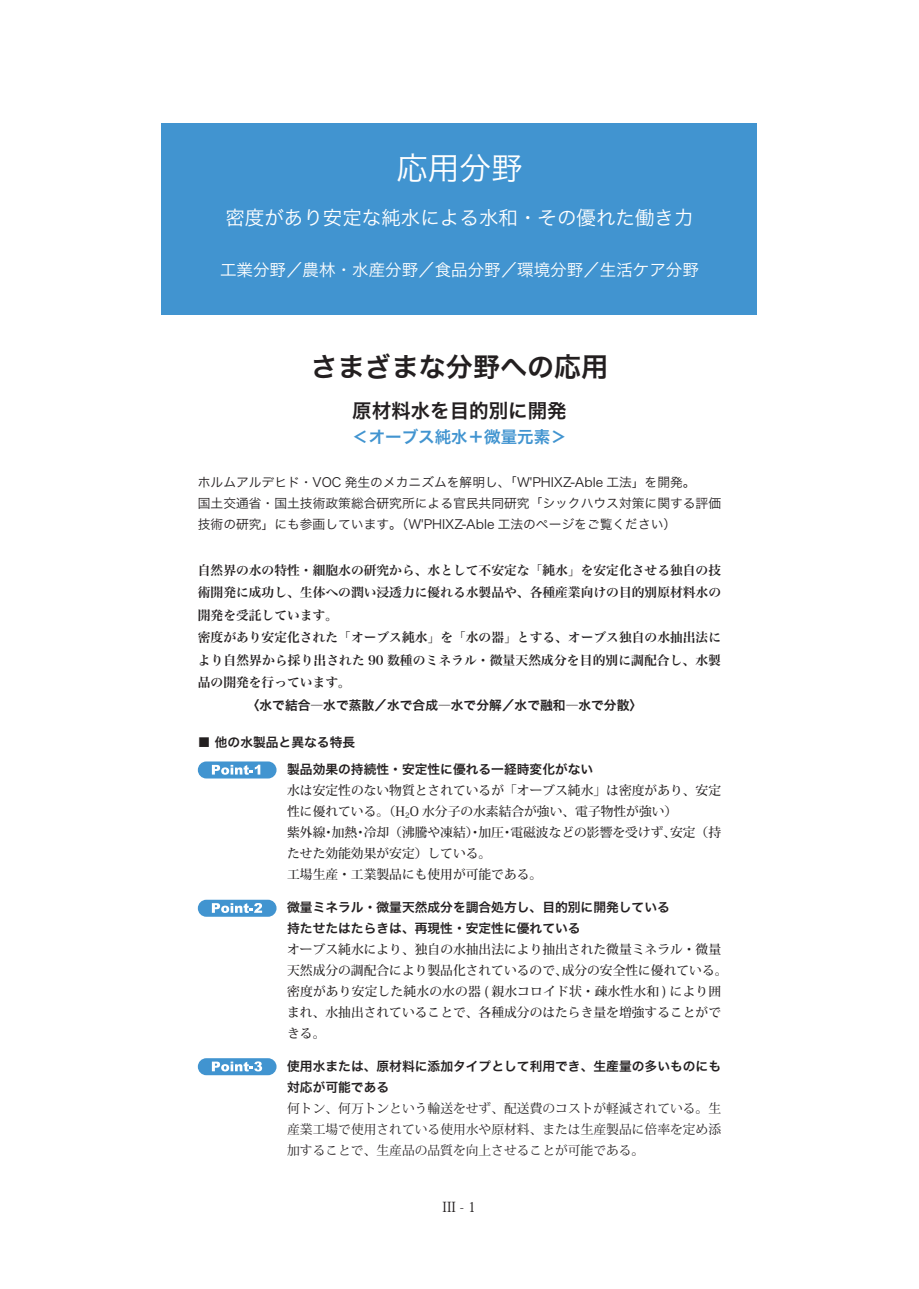
<style>
.page{position:relative;width:919px;height:1289px;background:#fff}
.page>*{position:absolute;margin:0;border:0;box-sizing:border-box;transform-origin:0 0}
.t1{font:31.5px "Hira Kaku Pro N W3";color:#fff}
.t2{font:27px "Hira Kaku Pro N W6";color:#231f20}
.t3{font:19.5px "Hira Kaku Pro N W3";color:#fff}
.t4{font:19.5px "Hira Kaku Pro N W6";color:#231f20}
.t5{font:16.5px "Hira Kaku Pro N W3";color:#fff}
.t6{font:16.5px "Hira Kaku Pro N W6";color:#4194d0}
.t7{font:13.8px "Koz Min Pro";color:#231f20}
.t8{font:500 12.75px/21px "Koz Min Pro";color:#231f20}
.t9{font:12.75px/22.5px "Hira Min Pro N W6";color:#231f20}
.t10{font:12.75px/21px "Hira Kaku Pro N W6";color:#231f20}
.t11{font:12.75px/21px "Hira Kaku Pro N W3";color:#231f20}
.t12{font:12.75px/21px "Koz Min Pro";color:#231f20;text-align:justify}
.s1{font-family:"Hira Kaku Pro N W3"}
</style>
<div class="page">
<div style="left:162px;top:124px;width:595px;height:190px;background:#4194d0"></div>
<div style="left:198px;top:761px;width:78px;height:17px;background:#4194d0;border-radius:9px"></div>
<svg style="left:212px;top:764px;width:48px;height:10px"></svg>
<div style="left:198px;top:899px;width:78px;height:17px;background:#4194d0;border-radius:9px"></div>
<svg style="left:212px;top:903px;width:50px;height:10px"></svg>
<div style="left:198px;top:1058px;width:78px;height:17px;background:#4194d0;border-radius:9px"></div>
<svg style="left:212px;top:1061px;width:50px;height:10px"></svg>
<h1 class="t1" style="left:396px;top:140px;width:127px">応用分野</h1>
<h3 class="t3" style="left:225px;top:200px;width:469px">密度があり安定な純水による水和・その優れた働き力</h3>
<p class="t5" style="left:220px;top:255px;width:480px">工業分野／農林･水産分野／食品分野／環境分野／生活ケア分野</p>
<h2 class="t2" style="left:311px;top:342px;width:298px">さまざまな分野への応用</h2>
<h3 class="t4" style="left:352px;top:393px;width:216px">原材料水を目的別に開発</h3>
<p class="t6" style="left:352px;top:421px;width:216px">＜オーブス純水＋微量元素&lt;</p>
<p class="t11" style="left:198px;top:471px;width:524px">ホルムアルデヒド・VOC 発生のメカニズムを解明し、「W'PHIXZ-Able 工法」を開発。<br>国土交通省・国土技術政策総合研究所による官民共同研究「シックハウス対策に関する評価技術の研究」にも参画しています。（W'PHIXZ-Able 工法のページをご覧ください(</p>
<p class="t9" style="left:198px;top:557px;width:525px">自然界の水の特性・細胞水の研究から、水として不安定な「純水」を安定化させる独自の技術開発に成功し、生体への潤い浸透力に優れる水製品や、各種産業向けの目的別原材料水の開発を受託しています。<br>密度があり安定化された「オーブス純水」を「水の器」とする、オーブス独自の水抽出法により自然界から採り出された 90 数種のミネラル・微量天然成分を目的別に調配合し、水製品の開発を行っています。</p>
<p class="t10" style="left:198px;top:694px;width:446px"><span class="s1">　　　　</span> 〈水で結合―水で蒸散／水で合成―水で分解／水で融和―水で分散〈</p>
<p class="t10" style="left:287px;top:728px;width:307px;line-height:27px;text-indent:-89px">■ 他の水製品と異なる特長<br>製品効果の持続性・安定性に優れる一経時変化がない</p>
<p class="t8" style="left:287px;top:779px;width:435px">水は安定性のない物質とされているが「オーブス純水」は密度があり、安定</p>
<p class="t8" style="left:287px;top:800px;width:391px">性に優れている。（H O<sub>2</sub> 水分子の水素結合が強い、電子物性が強い(</p>
<p class="t8" style="left:670px;top:821px;width:52px">安定（持</p>
<p class="t8" style="left:510px;top:821px;width:167px">電磁波などの影響を受けず、</p>
<p class="t8" style="left:364px;top:821px;width:119px">冷却（沸騰や凍結）・</p>
<p class="t8" style="left:332px;top:821px;width:27px">加熱</p>
<p class="t8" style="left:287px;top:821px;width:257px">紫外線<br>たせた効能効果が安定）している。<br>工場生産・工業製品にも使用が可能である。</p>
<p class="t10" style="left:287px;top:896px;width:384px">微量ミネラル・微量天然成分を調合処方し、目的別に開発している持たせたはたらきは、再現性・安定性に優れている</p>
<p class="t8" style="left:561px;top:938px;width:167px;text-indent:-274px">オーブス純水により、独自の水抽出法により抽出された微量ミネラル・微量成分の安全性に優れている。</p>
<p class="t8" style="left:478px;top:821px;width:27px">加圧</p>
<p class="t8" style="left:322px;top:821px;width:14px">・</p>
<p class="t8" style="left:354px;top:821px;width:14px">・</p>
<p class="t8" style="left:501px;top:821px;width:14px">・</p>
<p class="t8" style="left:287px;top:959px;width:435px">天然成分の調配合により製品化されているので、<br>密度があり安定した純水の水の器 ( 親水コロイド状・疎水性水和 ) により囲まれ、水抽出されていることで、各種成分のはたらき量を増強することができる。</p>
<p class="t10" style="left:287px;top:1055px;width:435px">使用水または、原材料に添加タイプとして利用でき、生産量の多いものにも対応が可能である</p>
<p class="t12" style="left:287px;top:1097px;width:435px">何トン、何万トンという輸送をせず、配送費のコストが軽減されている。生産業工場で使用されている使用水や原材料、または生産製品に倍率を定め添加することで、生産品の品質を向上させることが可能である。</p>
<p class="t7" style="left:442px;top:1196px;width:35px">III 1-</p>
</div>
